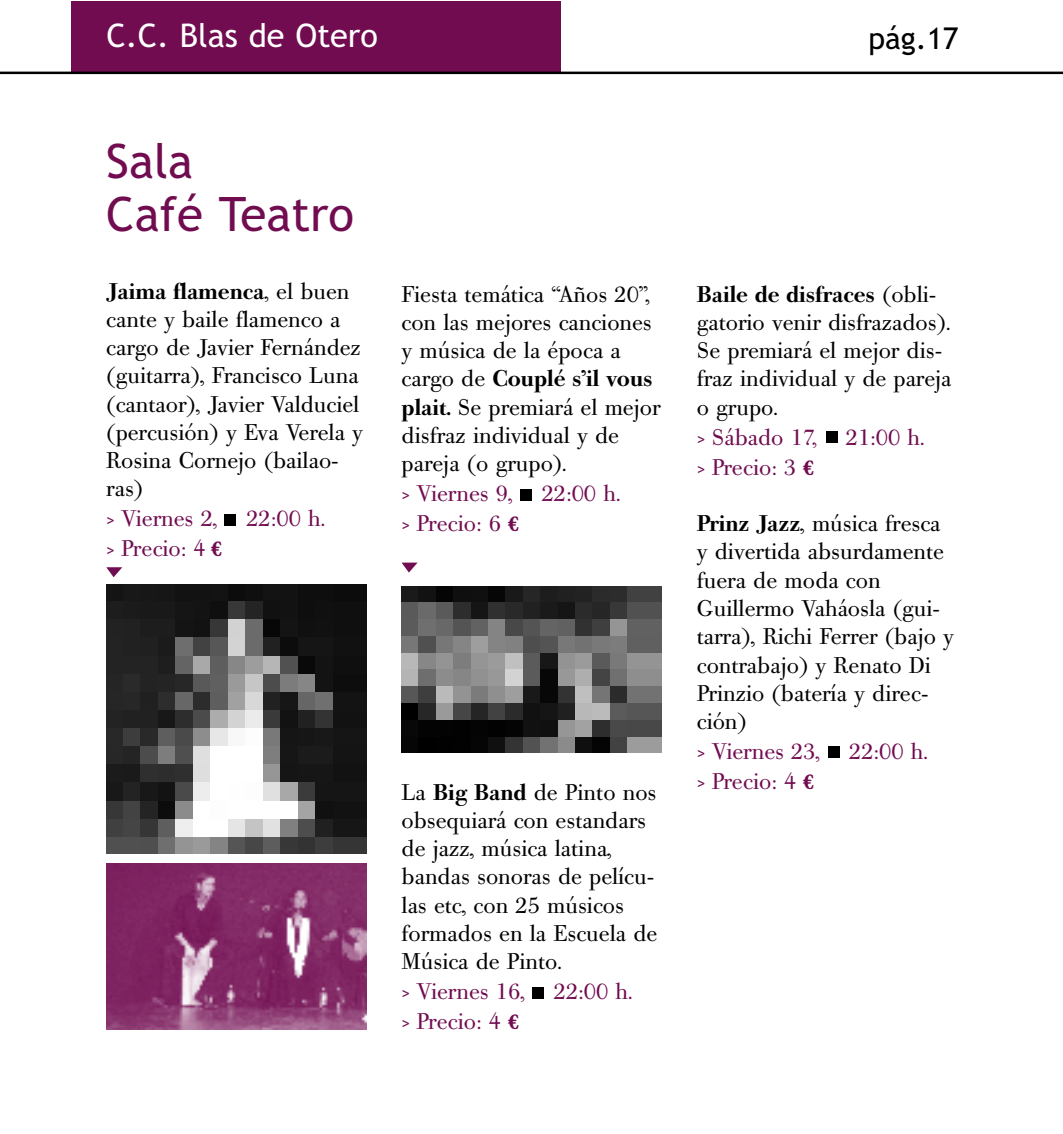
<style>
.page{position:relative;width:1063px;height:1134px;background:#fff}
.page>*{position:absolute;margin:0;border:0;box-sizing:border-box;transform-origin:0 0}
.t1{font:47.5px/52.5px "Trebuchet MS";color:#710c50}
.t2{font:32.5px "Trebuchet MS";color:#fff}
.t3{font:30px "Trebuchet MS";color:#000}
.t4{font:22.5px/28.5px "Bodoni Old Face BE";color:#000}
.t5{font:22.5px "Bodoni Old Face BE";color:#710c50}
.s1{font-weight:500}
.s2{font-family:"Trebuchet MS";font-size:17.5px;color:#710c50}
.s3{color:#710c50}
.s4{font-family:"Trebuchet MS";font-size:17.5px}
.s5{font-family:"Garamond";font-weight:700}
</style>
<div class="page">
<div style="left:71px;top:1px;width:489px;height:72px;background:#710c50"></div>
<hr style="left:0;top:72px;width:1062px;height:2px;background:#000">
<img style="left:402px;top:586px;width:259px;height:167px">
<img style="left:106px;top:584px;width:261px;height:270px">
<img style="left:106px;top:864px;width:260px;height:165px">
<div style="left:224px;top:514px;width:11px;height:12px;background:#000"></div>
<div style="left:520px;top:489px;width:12px;height:11px;background:#000"></div>
<div style="left:532px;top:987px;width:11px;height:11px;background:#000"></div>
<div style="left:828px;top:746px;width:11px;height:11px;background:#000"></div>
<div style="left:826px;top:431px;width:11px;height:11px;background:#000"></div>
<svg style="left:106px;top:567px;width:16px;height:10px"></svg>
<svg style="left:402px;top:563px;width:15px;height:10px"></svg>
<h2 class="t2" style="left:106px;top:17px;width:273px">C.C. Blas de Otero</h2>
<h3 class="t3" style="left:868px;top:21px;width:91px">pág.17</h3>
<h1 class="t1" style="left:106px;top:135px;width:249px">Sala<br>Café Teatro</h1>
<p class="t4" style="left:106px;top:279px;width:258px"><span class="s1">Jaima flamenca</span>, el buen cante y baile flamenco a cargo de Javier Fernández (guitarra), Francisco Luna (cantaor), Javier Valduciel (percusión) y Eva Verela y<br>Rosina Cornejo (bailao&shy;ras)<br><span class="s2">&gt;</span> <span class="s3">Viernes 2,</span></p>
<p class="t5" style="left:246px;top:510px;width:80px">22:00 h.</p>
<p class="t5" style="left:106px;top:540px;width:117px"><span class="s4">&gt;</span> Precio: 4 <span class="s5">€</span></p>
<p class="t4" style="left:402px;top:282px;width:260px">Fiesta temática “Años 20”, con las mejores canciones y música de la época a cargo de <span class="s1">Couplé s’il vous plait.</span> Se premiará el mejor disfraz individual y de pareja (o grupo).<br><span class="s2">&gt;</span> <span class="s3">Viernes 9,</span></p>
<p class="t5" style="left:542px;top:485px;width:80px">22:00 h.</p>
<p class="t5" style="left:402px;top:515px;width:119px"><span class="s4">&gt;</span> Precio: 6 <span class="s5">€</span></p>
<p class="t4" style="left:402px;top:780px;width:257px">La <span class="s1">Big Band</span> de Pinto nos obsequiará con estandars de jazz, música latina, bandas sonoras de pelícu&shy;las etc, con 25 músicos formados en la Escuela de<br>Música de Pinto.<br><span class="s2">&gt;</span> <span class="s3">Viernes 16,</span></p>
<p class="t5" style="left:554px;top:982px;width:80px">22:00 h.</p>
<p class="t5" style="left:402px;top:1012px;width:119px"><span class="s4">&gt;</span> Precio: 4 <span class="s5">€</span></p>
<p class="t4" style="left:697px;top:282px;width:256px"><span class="s1">Baile de disfraces</span> (obli&shy;gatorio venir disfrazados).<br>Se premiará el mejor dis&shy;fraz individual y de pareja o grupo.<br><span class="s2">&gt;</span> <span class="s3">Sábado 17,</span></p>
<p class="t5" style="left:846px;top:428px;width:80px">21:00 h.</p>
<p class="t5" style="left:697px;top:458px;width:119px"><span class="s4">&gt;</span> Precio: 3 <span class="s5">€</span></p>
<p class="t4" style="left:697px;top:512px;width:259px"><span class="s1">Prinz Jazz</span>, música fresca y divertida absurdamente fuera de moda con<br>Guillermo Vaháosla (gui&shy;tarra), Richi Ferrer (bajo y contrabajo) y Renato Di<br>Prinzio (batería y direc&shy;ción)<br><span class="s2">&gt;</span> <span class="s3">Viernes 23,</span></p>
<p class="t5" style="left:849px;top:742px;width:80px">22:00 h.</p>
<p class="t5" style="left:697px;top:772px;width:119px"><span class="s4">&gt;</span> Precio: 4 <span class="s5">€</span></p>
</div>
